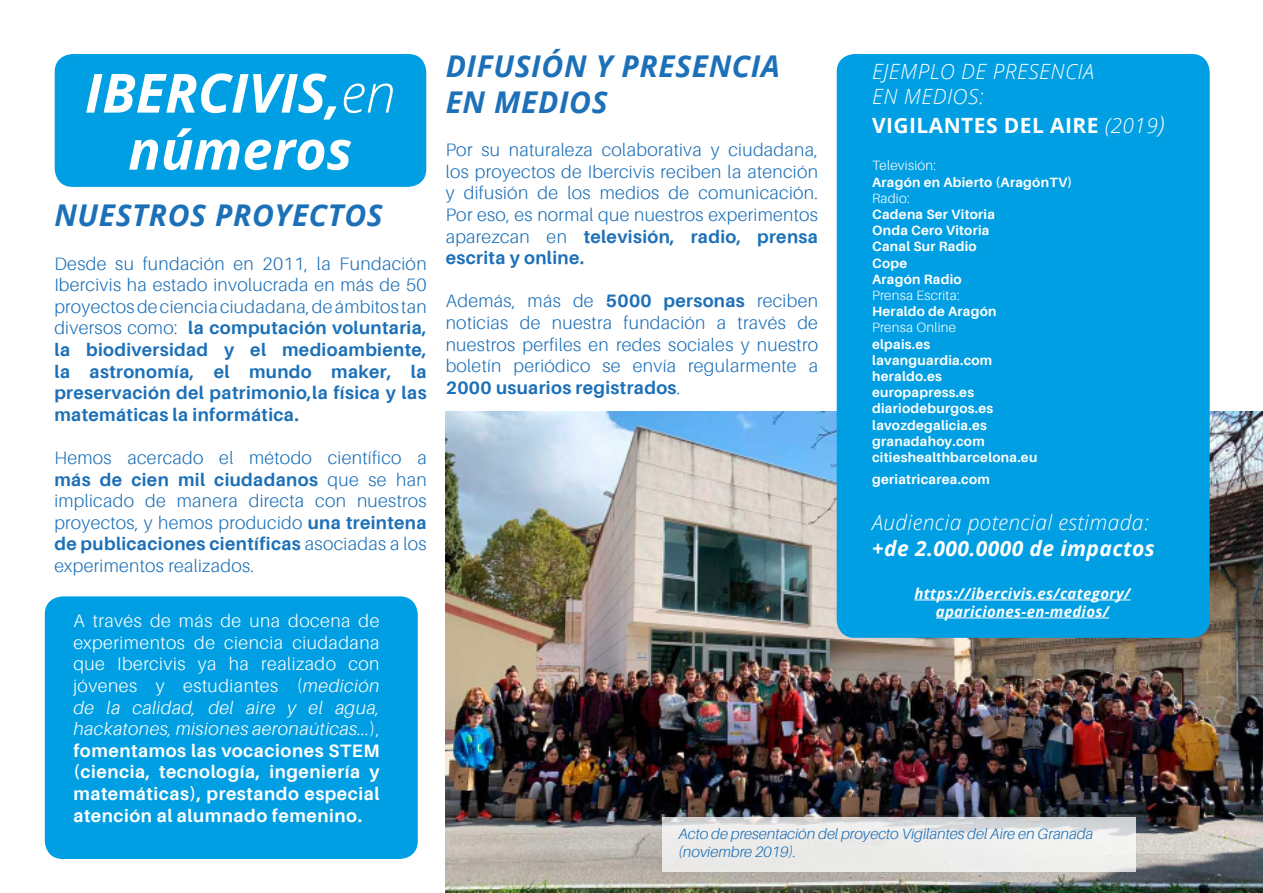
<style>
.page{position:relative;width:1263px;height:893px;background:#fff}
.page>*{position:absolute;margin:0;border:0;box-sizing:border-box;transform-origin:0 0}
.t1{font:italic 700 54px/57px "Open Sans";color:#fff;text-align:center}
.t2{font:italic 700 30px/36px "Open Sans";letter-spacing:.02em;color:#1c70b8}
.t3{font:italic 300 21px/25.2px "Open Sans";letter-spacing:.02em;color:#fff}
.t4{font:700 21px "Open Sans";letter-spacing:.02em;color:#fff}
.t5{font:italic 700 21px "Open Sans";letter-spacing:.02em;color:#fff}
.t6{font:300 18px/21.6px "Aileron";letter-spacing:.02em;color:#1c70b8;text-align:justify}
.t7{font:700 18px/21.6px "Aileron";letter-spacing:.03em;color:#fff;text-align:justify}
.t8{font:700 18px/21.6px "Aileron";letter-spacing:.02em;color:#1c70b8;text-align:justify}
.t9{font:italic 300 15px/18px "Aileron";color:#1c70b8}
.t10{font:italic 700 15px/18px "Open Sans";letter-spacing:.02em;color:#fff;text-align:center}
.t11{font:700 13.5px/16.2px "Aileron";letter-spacing:.02em;color:#fff}
.t12{font:300 13.5px "Aileron";letter-spacing:.02em;color:#fff}
.s1{font-weight:300}
.s2{font-weight:700}
.s3{font-weight:300;font-style:italic}
.s4{font-weight:300;font-style:italic;font-size:24px}
</style>
<div class="page">
<div style="left:45px;top:596px;width:373px;height:263px;background:#009fe3;border-radius:18px"></div>
<img style="left:446px;top:411px;width:817px;height:482px">
<div style="left:55px;top:54px;width:371px;height:133px;background:#009fe3;border-radius:18px"></div>
<div style="left:837px;top:54px;width:373px;height:584px;background:#009fe3;border-radius:18px"></div>
<hr style="left:914px;top:600px;width:216px;height:1px;background:#fff">
<hr style="left:936px;top:618px;width:173px;height:1px;background:#fff">
<svg style="left:662px;top:817px;width:473px;height:55px;fill:#edecea"></svg>
<h1 class="t1" style="left:85px;top:63px;width:312px">IBERCIVIS,<span class="s1">en </span>números</h1>
<h2 class="t2" style="left:54px;top:197px;width:330px">NUESTROS PROYECTOS</h2>
<p class="t8" style="left:54px;top:253px;width:374px"><span class="s1">Desde su fundación en 2011, la Fundación Ibercivis ha estado involucrada en más de 50 proyectos de ciencia ciudadana, de ámbitos tan diversos como:</span> la computación voluntaria, la biodiversidad y el medioambiente, la astronomía, el mundo maker, la preservación del patrimonio,la física y las matemáticas la informática.</p>
<p class="t6" style="left:54px;top:447px;width:374px">Hemos acercado el método científico a <span class="s2">más de cien mil ciudadanos</span> que se han implicado de manera directa con nuestros proyectos, y hemos producido <span class="s2">una treintena de publicaciones científicas</span> asociadas a los experimentos realizados.</p>
<p class="t7" style="left:73px;top:610px;width:308px"><span class="s1">A través de más de una docena de experimentos de ciencia ciudadana que Ibercivis ya ha realizado con jóvenes y estudiantes (</span><span class="s3">medición de la calidad, del aire y el agua, hackatones, misiones aeronaúticas...</span><span class="s1">), </span>fomentamos las vocaciones STEM (ciencia, tecnología, ingeniería y matemáticas), prestando especial atención al alumnado femenino.</p>
<h2 class="t2" style="left:446px;top:47px;width:336px">DIFUSIÓN Y PRESENCIA<br>EN MEDIOS</h2>
<p class="t6" style="left:446px;top:139px;width:374px">Por su naturaleza colaborativa y ciudadana, los proyectos de Ibercivis reciben la atención y difusión de los medios de comunicación.<br>Por eso, es normal que nuestros experimentos aparezcan en <span class="s2">televisión, radio, prensa escrita y online.</span></p>
<p class="t6" style="left:446px;top:291px;width:374px">Además, más de <span class="s2">5000 personas</span> reciben noticias de nuestra fundación a través de nuestros perfiles en redes sociales y nuestro boletín periódico se envía regularmente a <span class="s2">2000 usuarios registrados</span>.</p>
<p class="t3" style="left:872px;top:58px;width:223px">EJEMPLO DE PRESENCIA<br>EN MEDIOS:</p>
<p class="t4" style="left:872px;top:110px;width:294px">VIGILANTES DEL AIRE <span class="s3">(2019</span><span class="s4">)</span></p>
<p class="t12" style="left:872px;top:158px;width:65px">Televisión:</p>
<p class="t11" style="left:872px;top:174px;width:202px">Aragón en Abierto (AragónTV)</p>
<p class="t12" style="left:872px;top:191px;width:39px">Radio:</p>
<p class="t11" style="left:872px;top:206px;width:124px">Cadena Ser Vitoria<br>Onda Cero Vitoria<br>Canal Sur Radio<br>Cope<br>Aragón Radio</p>
<p class="t12" style="left:872px;top:288px;width:89px">Prensa Escrita:</p>
<p class="t11" style="left:872px;top:303px;width:126px">Heraldo de Aragón</p>
<p class="t12" style="left:872px;top:320px;width:85px">Prensa Online</p>
<p class="t11" style="left:872px;top:336px;width:167px">elpais.es lavanguardia.com heraldo.es europapress.es diariodeburgos.es lavozdegalicia.es granadahoy.com citieshealthbarcelona.eu</p>
<p class="t11" style="left:872px;top:471px;width:119px">geriatricarea.com</p>
<p class="t3" style="left:872px;top:509px;width:278px">Audiencia potencial estimada:</p>
<p class="t5" style="left:872px;top:533px;width:284px">+de 2.000.0000 de impactos</p>
<p class="t10" style="left:914px;top:584px;width:217px">https://ibercivis.es/category/ apariciones-en-medios/</p>
<p class="t9" style="left:678px;top:825px;width:416px">Acto de presentación del proyecto Vigilantes del Aire en Granada (noviembre 2019).</p>
</div>
